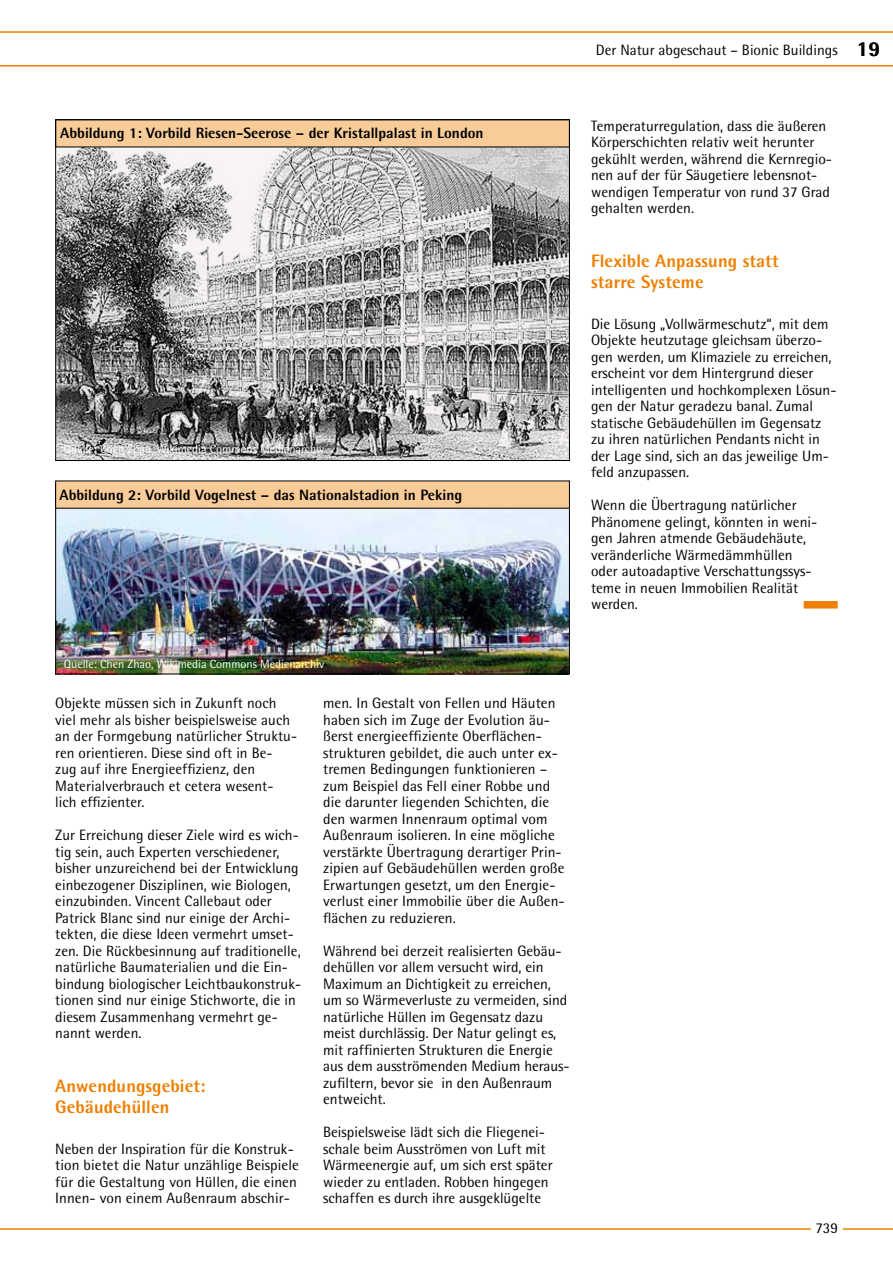
<style>
.page{position:relative;width:893px;height:1263px;background:#fff}
.page>*{position:absolute;margin:0;border:0;box-sizing:border-box;transform-origin:0 0}
.t1{font:800 18px/21px "Rotis Semi Sans";letter-spacing:.005em;color:#ee7f00}
.t2{font:15px/16.5px "Rotis Semi Sans";color:#000}
.t3{font:800 15px "Rotis Semi Sans";color:#000}
.t4{font:12px "Rotis Semi Sans";color:#fff}
.s1{font-weight:800;font-size:21px}
</style>
<div class="page">
<hr style="left:0;top:1228px;width:893px;height:2px;background:#ee7f00">
<div style="left:811px;top:1209px;width:32px;height:31px;background:#fff"></div>
<svg style="left:0;top:31px;width:893px;height:36px"></svg>
<img style="left:57px;top:147px;width:511px;height:312px">
<img style="left:57px;top:508px;width:511px;height:164px">
<div style="left:56px;top:120px;width:513px;height:27px;background:#f8cc99"></div>
<div style="left:56px;top:481px;width:513px;height:27px;background:#f8cc99"></div>
<div style="left:804px;top:601px;width:34px;height:7px;background:#ee7f00"></div>
<p class="t2" style="left:596px;top:42px;width:286px">Der Natur abgeschaut – Bionic Buildings <span class="s1">19</span></p>
<p class="t3" style="left:60px;top:123px;width:425px">Abbildung 1: Vorbild Riesen-Seerose – der Kristallpalast in London</p>
<p class="t4" style="left:64px;top:441px;width:262px">Quelle: Chen Zhao, Wikimedia Commons Medienarchiv</p>
<p class="t3" style="left:60px;top:486px;width:404px">Abbildung 2: Vorbild Vogelnest – das Nationalstadion in Peking</p>
<p class="t4" style="left:64px;top:657px;width:262px">Quelle: Chen Zhao, Wikimedia Commons Medienarchiv</p>
<p class="t2" style="left:323px;top:695px;width:243px">men. In Gestalt von Fellen und Häuten haben sich im Zuge der Evolution äu&shy;ßerst energieeffiziente Oberflächen&shy;strukturen gebildet, die auch unter ex&shy;tremen Bedingungen funktionieren – zum Beispiel das Fell einer Robbe und die darunter liegenden Schichten, die den warmen Innenraum optimal vom Außenraum isolieren. In eine mögliche verstärkte Übertragung derartiger Prin&shy;zipien auf Gebäudehüllen werden große Erwartungen gesetzt, um den Energie&shy;verlust einer Immobilie über die Außen&shy;flächen zu reduzieren.</p>
<p class="t2" style="left:323px;top:942px;width:248px">Während bei derzeit realisierten Gebäu&shy;dehüllen vor allem versucht wird, ein Maximum an Dichtigkeit zu erreichen, um so Wärmeverluste zu vermeiden, sind natürliche Hüllen im Gegensatz dazu meist durchlässig. Der Natur gelingt es, mit raffinierten Strukturen die Energie aus dem ausströmenden Medium heraus&shy;zufiltern, bevor sie in den Außenraum entweicht.</p>
<p class="t2" style="left:323px;top:1124px;width:231px">Beispielsweise lädt sich die Fliegenei&shy;schale beim Ausströmen von Luft mit Wärmeenergie auf, um sich erst später wieder zu entladen. Robben hingegen schaffen es durch ihre ausgeklügelte</p>
<p class="t2" style="left:55px;top:695px;width:243px">Objekte müssen sich in Zukunft noch viel mehr als bisher beispielsweise auch an der Formgebung natürlicher Struktu&shy;ren orientieren. Diese sind oft in Be-<br>zug auf ihre Energieeffizienz, den Materialverbrauch et cetera wesent&shy;lich effizienter.</p>
<p class="t2" style="left:55px;top:827px;width:247px">Zur Erreichung dieser Ziele wird es wich&shy;tig sein, auch Experten verschiedener, bisher unzureichend bei der Entwicklung einbezogener Disziplinen, wie Biologen, einzubinden. Vincent Callebaut oder Patrick Blanc sind nur einige der Archi&shy;tekten, die diese Ideen vermehrt umset&shy;zen. Die Rückbesinnung auf traditionelle, natürliche Baumaterialien und die Ein&shy;bindung biologischer Leichtbaukonstruk&shy;tionen sind nur einige Stichworte, die in diesem Zusammenhang vermehrt ge&shy;nannt werden.</p>
<p class="t1" style="left:55px;top:1075px;width:152px">Anwendungsgebiet:<br>Gebäudehüllen</p>
<p class="t2" style="left:55px;top:1140px;width:245px">Neben der Inspiration für die Konstruk&shy;tion bietet die Natur unzählige Beispiele für die Gestaltung von Hüllen, die einen Innen- von einem Außenraum abschir-</p>
<p class="t2" style="left:591px;top:117px;width:242px">Temperaturregulation, dass die äußeren Körperschichten relativ weit herunter gekühlt werden, während die Kernregio&shy;nen auf der für Säugetiere lebensnot&shy;wendigen Temperatur von rund 37 Grad gehalten werden.</p>
<p class="t1" style="left:591px;top:250px;width:189px">Flexible Anpassung statt starre Systeme</p>
<p class="t2" style="left:591px;top:315px;width:247px">Die Lösung „Vollwärmeschutz“, mit dem Objekte heutzutage gleichsam überzo&shy;gen werden, um Klimaziele zu erreichen, erscheint vor dem Hintergrund dieser intelligenten und hochkomplexen Lösun&shy;gen der Natur geradezu banal. Zumal statische Gebäudehüllen im Gegensatz zu ihren natürlichen Pendants nicht in der Lage sind, sich an das jeweilige Um&shy;feld anzupassen.</p>
<p class="t2" style="left:591px;top:497px;width:226px">Wenn die Übertragung natürlicher<br>Phänomene gelingt, könnten in weni&shy;gen Jahren atmende Gebäudehäute, veränderliche Wärmedämmhüllen oder autoadaptive Verschattungssys&shy;teme in neuen Immobilien Realität werden.</p>
<p class="t2" style="left:815px;top:1219px;width:24px">739</p>
</div>
